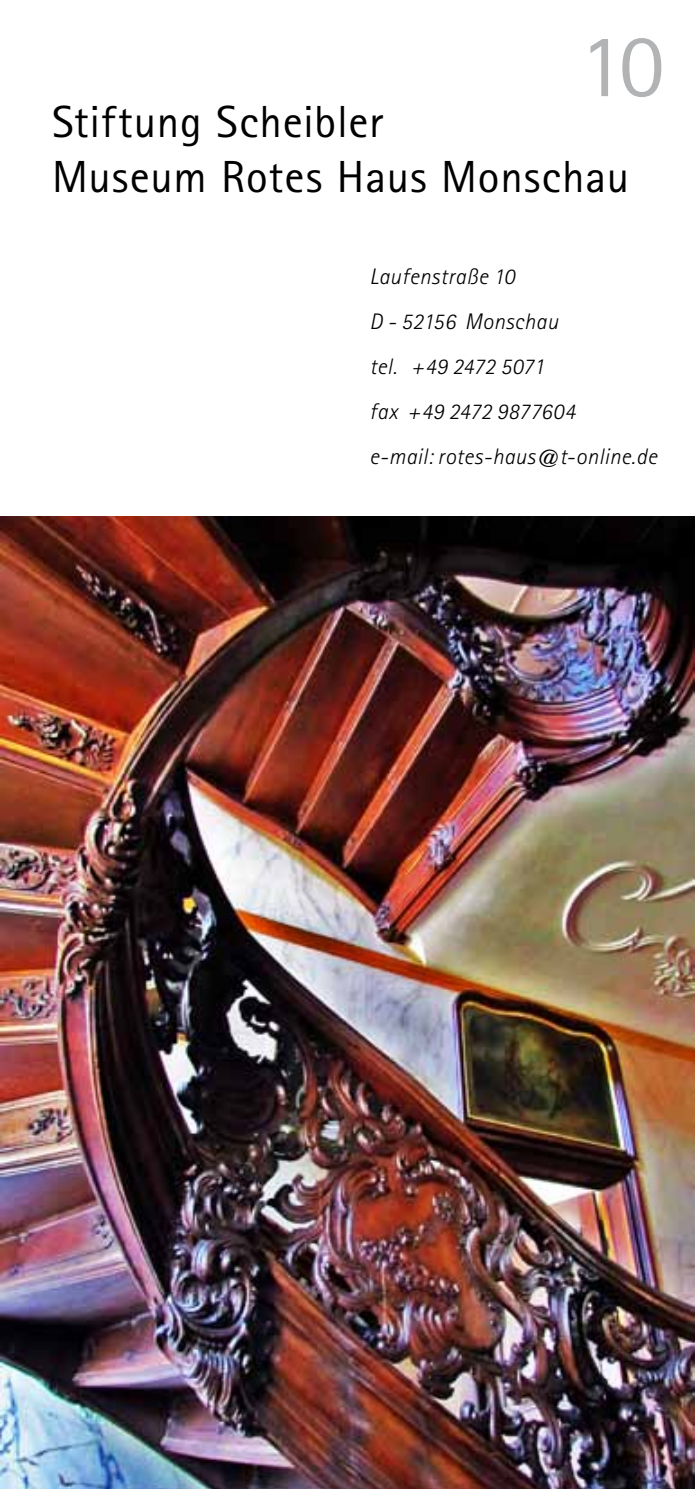
<style>
.page{position:relative;width:695px;height:1489px;background:#fff}
.page>*{position:absolute;margin:0;border:0;box-sizing:border-box;transform-origin:0 0}
.t1{font:90px "Rotis Sans Serif";color:#b1b3b4}
.t2{font:45px/55px "Rotis Sans Serif";letter-spacing:.02em;color:#000}
.t3{font:italic 300 22.5px/45px "Rotis Sans Serif";letter-spacing:.02em;color:#000}
</style>
<div class="page">
<img style="left:0;top:516px;width:694px;height:972px">
<h1 class="t1" style="left:579px;top:13px;width:87px">10</h1>
<h2 class="t2" style="left:52px;top:94px;width:578px">Stiftung Scheibler<br>Museum Rotes Haus Monschau</h2>
<p class="t3" style="left:369px;top:254px;width:289px">Laufenstraße 10<br>D - 52156 Monschau<br>tel. +49 2472 5071<br>fax +49 2472 9877604<br>e-mail: rotes-haus@t-online.de</p>
</div>
